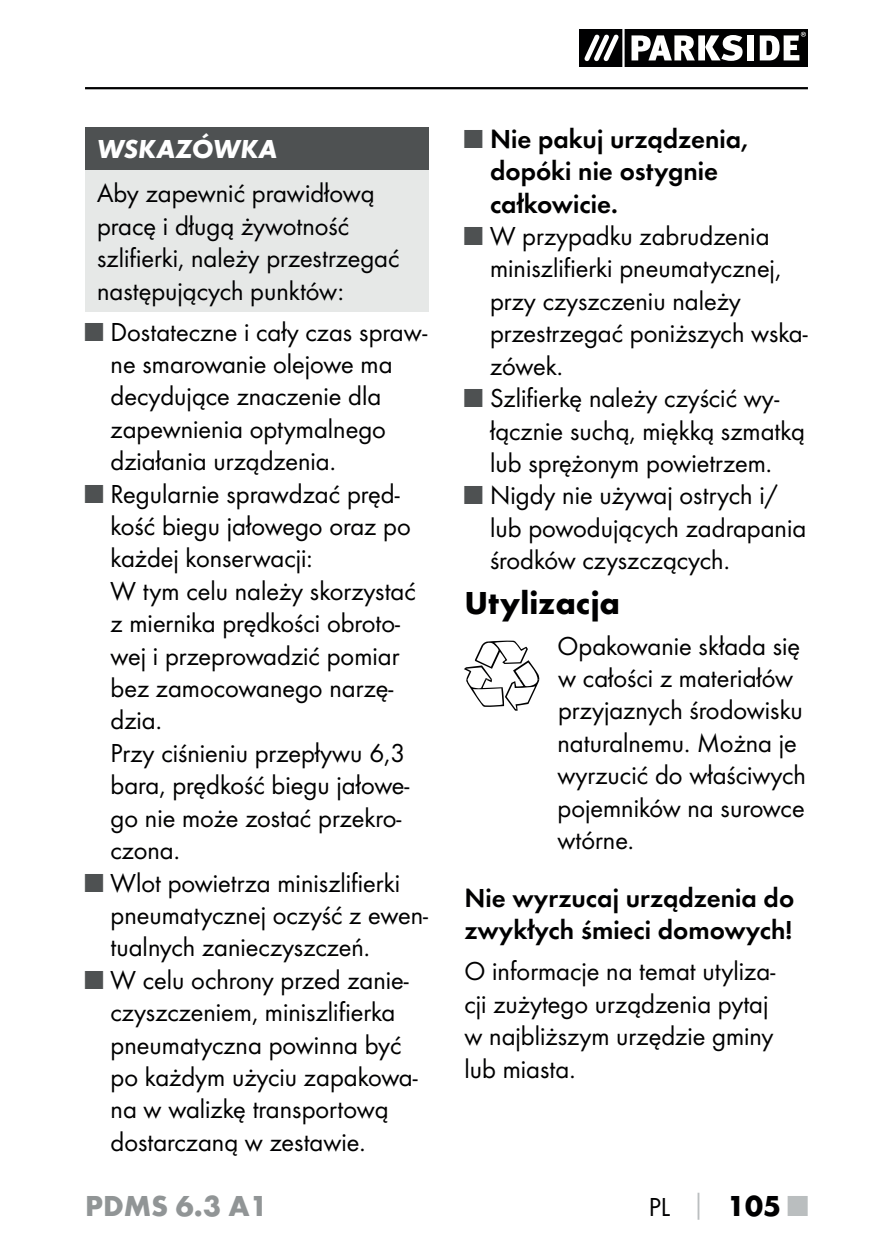
<style>
.page{position:relative;width:893px;height:1259px;background:#fff}
.page>*{position:absolute;margin:0;border:0;box-sizing:border-box;transform-origin:0 0}
.t1{font:700 33px "Futura";color:#000001}
.t2{font:700 30px "Futura";color:#919596}
.t3{font:700 30px "Futura";color:#000001}
.t4{font:27px/32.4px "Futura Boo";color:#000001}
.t5{font:27px/32.4px "Futura Dem";color:#000001}
.t6{font:italic 700 27px "Futura";color:#fff}
.s1{color:#4e5152}
.s2{font-family:"Futura Boo";color:#4e5152}
.s3{font-family:"Futura Boo";font-weight:400;font-size:27px}
.s4{font-size:27px;color:#babebf}
.s5{color:#babebf}
</style>
<div class="page">
<hr style="left:85px;top:87px;width:723px;height:2px;background:#000001">
<svg style="left:579px;top:30px;width:229px;height:37px"></svg>
<hr style="left:622px;top:30px;width:3px;height:37px;background:#fff">
<div style="left:85px;top:128px;width:343px;height:42px;background:#4e5152"></div>
<div style="left:85px;top:170px;width:343px;height:142px;background:#e6e8e7"></div>
<svg style="left:464px;top:640px;width:75px;height:70px"></svg>
<p class="t6" style="left:97px;top:140px;width:182px">WSKAZÓWKA</p>
<p class="t4" style="left:97px;top:179px;width:304px">Aby zapewnić prawidłową pracę i długą żywotność szlifierki, należy przestrzegać następujących punktów:</p>
<p class="t4" style="left:111px;top:317px;width:318px;text-indent:-26px"><span class="s1">■</span> Dostateczne i cały czas spraw&shy;ne smarowanie olejowe ma decydujące znaczenie dla zapewnienia optymalnego działania urządzenia.</p>
<p class="t4" style="left:111px;top:479px;width:307px;text-indent:-26px"><span class="s1">■</span> Regularnie sprawdzać pręd&shy;kość biegu jałowego oraz po każdej konserwacji:<br>W tym celu należy skorzystać z miernika prędkości obroto&shy;wej i przeprowadzić pomiar bez zamocowanego narzę&shy;dzia.<br>Przy ciśnieniu przepływu 6,3 bara, prędkość biegu jałowe&shy;go nie może zostać przekro&shy;czona.</p>
<p class="t4" style="left:111px;top:867px;width:319px;text-indent:-26px"><span class="s1">■</span> Wlot powietrza miniszlifierki pneumatycznej oczyść z ewen&shy;tualnych zanieczyszczeń.</p>
<p class="t4" style="left:111px;top:965px;width:309px;text-indent:-26px"><span class="s1">■</span> W celu ochrony przed zanie&shy;czyszczeniem, miniszlifierka pneumatyczna powinna być po każdym użyciu zapakowa&shy;na w walizkę transportową dostarczaną w zestawie.</p>
<p class="t5" style="left:490px;top:124px;width:259px;text-indent:-26px"><span class="s2">■</span> Nie pakuj urządzenia, dopóki nie ostygnie całkowicie.</p>
<p class="t4" style="left:490px;top:221px;width:319px;text-indent:-26px"><span class="s1">■</span> W przypadku zabrudzenia miniszlifierki pneumatycznej, przy czyszczeniu należy przestrzegać poniższych wska&shy;zówek.</p>
<p class="t4" style="left:490px;top:383px;width:316px;text-indent:-26px"><span class="s1">■</span> Szlifierkę należy czyścić wy&shy;łącznie suchą, miękką szmatką lub sprężonym powietrzem.</p>
<p class="t4" style="left:490px;top:480px;width:318px;text-indent:-26px"><span class="s1">■</span> Nigdy nie używaj ostrych i/ lub powodujących zadrapania środków czyszczących.</p>
<p class="t1" style="left:464px;top:590px;width:157px">Utylizacja</p>
<p class="t4" style="left:557px;top:631px;width:250px">Opakowanie składa się w całości z materiałów przyjaznych środowisku naturalnemu. Można je wyrzucić do właściwych pojemników na surowce wtórne.</p>
<p class="t5" style="left:464px;top:883px;width:331px">Nie wyrzucaj urządzenia do zwykłych śmieci domowych!</p>
<p class="t4" style="left:464px;top:956px;width:312px">O informacje na temat utyliza&shy;cji zużytego urządzenia pytaj w najbliższym urzędzie gminy lub miasta.</p>
<p class="t2" style="left:85px;top:1194px;width:184px">PDMS 6.3 A1</p>
<p class="t3" style="left:649px;top:1194px;width:161px"><span class="s3">PL</span> <span class="s4">│</span> 105 <span class="s5">■</span></p>
</div>
